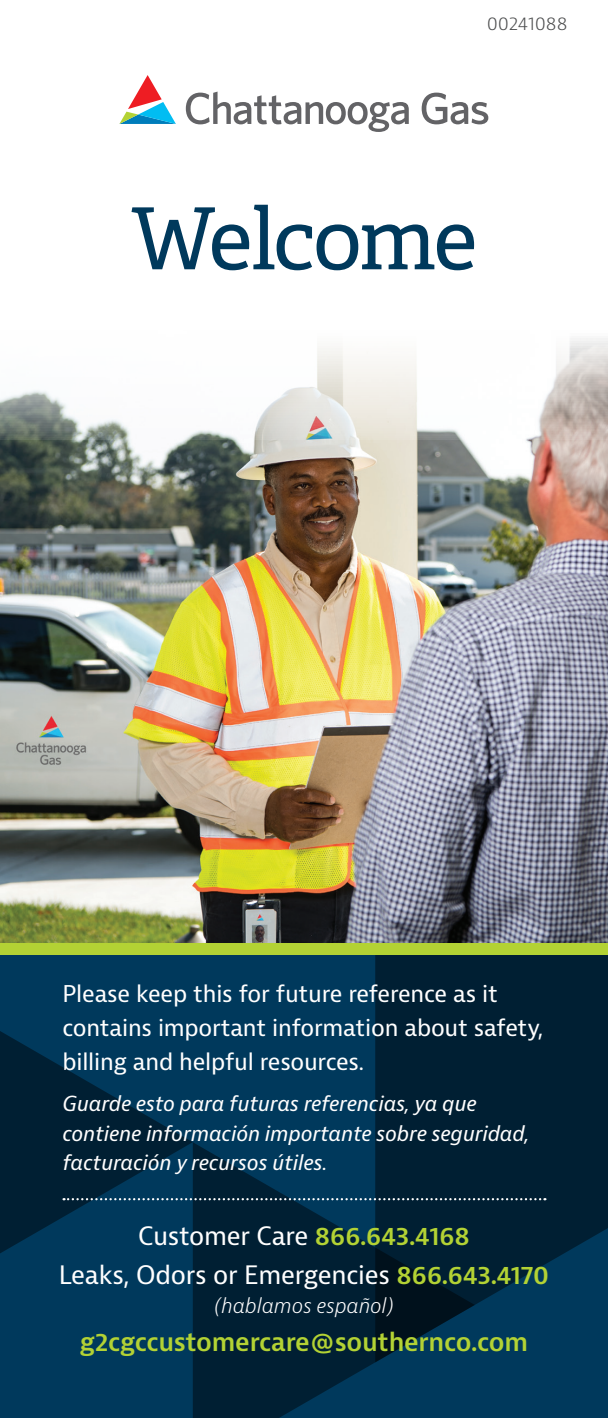
<style>
.page{position:relative;width:608px;height:1418px;background:#fff}
.page>*{position:absolute;margin:0;border:0;box-sizing:border-box;transform-origin:0 0}
.t1{font:85.5px "Adelle";letter-spacing:-.035em;color:#00395c}
.t2{font:24.75px "Bernina Sans";letter-spacing:-.01em;color:#fff}
.t3{font:600 24.75px "Bernina Sans";letter-spacing:-.01em;color:#b3d234}
.t4{font:22.5px/33.8px "Bernina Sans";letter-spacing:-.01em;color:#fff}
.t5{font:italic 20.25px/29.2px "Bernina Sans";letter-spacing:-.01em;color:#fff}
.t6{font:italic 300 20.25px "Bernina Sans";letter-spacing:-.01em;color:#fff}
.t7{font:300 18px "Bernina Sans";letter-spacing:-.005em;color:#4b4c4d}
.s1{font-weight:600;color:#b3d234}
</style>
<div class="page">
<img style="left:0;top:440px;width:608px;height:503px">
<svg style="left:0;top:338px;width:608px;height:102px"></svg>
<div style="left:0;top:949px;width:608px;height:469px;background:#00395c"></div>
<svg style="left:0;top:954px;width:193px;height:299px"></svg>
<svg style="left:375px;top:954px;width:233px;height:352px;background:#002136"></svg>
<svg style="left:193px;top:1142px;width:281px;height:276px;fill:#001f33"></svg>
<svg style="left:119px;top:75px;width:57px;height:49px"></svg>
<svg style="left:186px;top:92px;width:302px;height:40px"></svg>
<div style="left:0;top:943px;width:608px;height:11px;background:#b3d234"></div>
<svg style="left:63px;top:1198px;width:482px;height:2px"></svg>
<p class="t7" style="left:486px;top:12px;width:82px">00241088</p>
<p class="t1" style="left:131px;top:186px;width:348px">Welcome</p>
<p class="t4" style="left:62px;top:977px;width:482px">Please keep this for future reference as it contains important information about safety, billing and helpful resources.</p>
<p class="t5" style="left:62px;top:1089px;width:468px">Guarde esto para futuras referencias, ya que contiene información importante sobre seguridad, facturación y recursos útiles.</p>
<p class="t2" style="left:138px;top:1220px;width:333px">Customer Care <span class="s1">866.643.4168</span></p>
<p class="t2" style="left:59px;top:1258px;width:491px">Leaks, Odors or Emergencies <span class="s1">866.643.4170</span></p>
<p class="t6" style="left:214px;top:1292px;width:181px">(hablamos español)</p>
<p class="t3" style="left:80px;top:1326px;width:449px">g2cgccustomercare@southernco.com</p>
</div>
